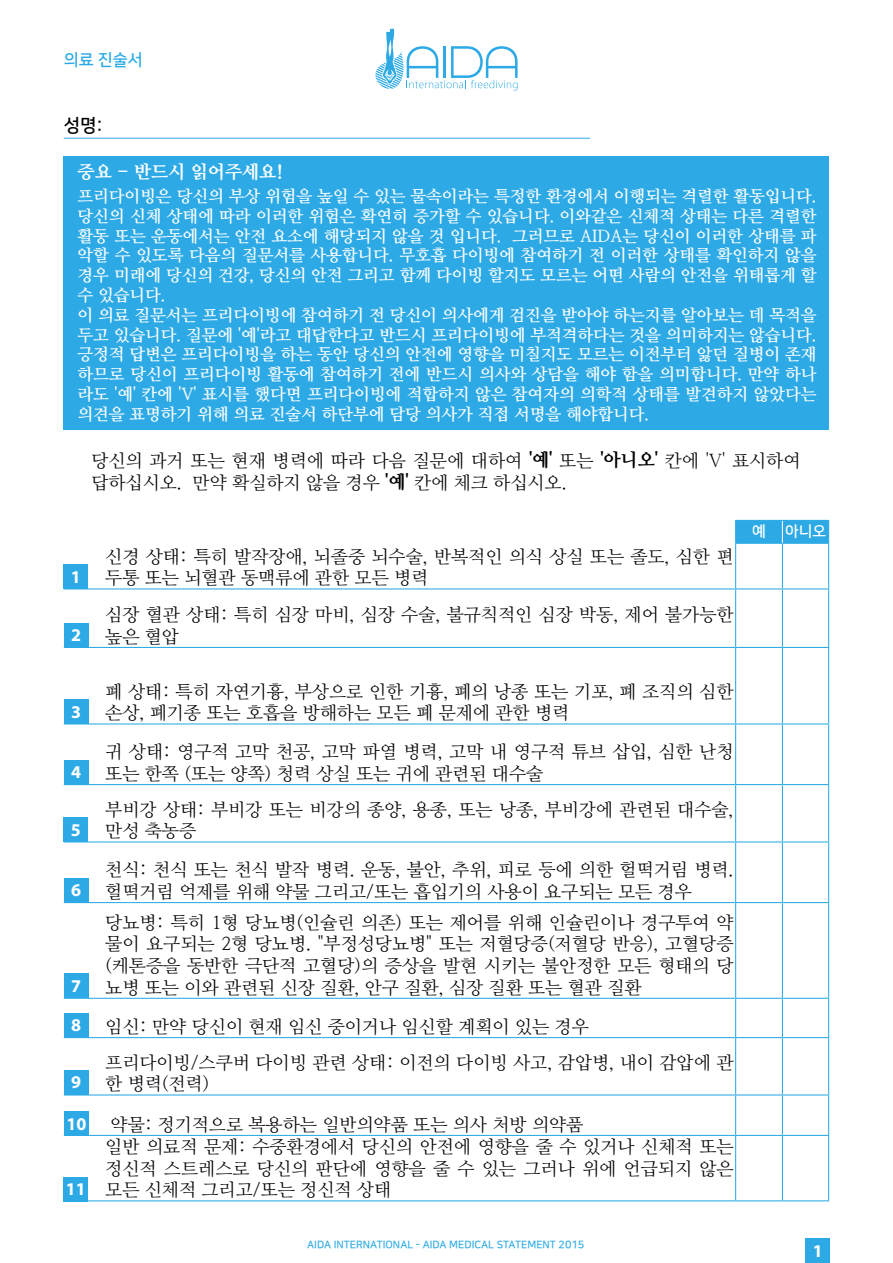
<style>
.page{position:relative;width:893px;height:1263px;background:#fff}
.page>*{position:absolute;margin:0;border:0;box-sizing:border-box;transform-origin:0 0}
.t1{font:18px/21.6px "Nanum Myeongjo OTF";color:#000}
.t2{font:700 18px/39.3px "Myriad Pro";color:#fff}
.t3{font:700 18px "Nanum Myeongjo OTF Extra";color:#fff}
.t4{font:18px "Nanum Square OTFB";color:#000}
.t5{font:16.5px/19.8px "Nanum Myeongjo OTF Bold";color:#fff}
.t6{font:16.5px "Nanum Square OTFB";color:#2daae6}
.t7{font:15px "Nanum Square OTFB";color:#fff}
.t8{font:10.5px "Nanum Square OTFB";color:#2daae6}
.s1{font-family:"Nanum Myeongjo OTF Extra";font-weight:700}
</style>
<div class="page">
<svg style="left:375px;top:29px;width:143px;height:62px"></svg>
<hr style="left:782px;top:544px;width:1px;height:44px;background:#2daae6">
<hr style="left:828px;top:544px;width:1px;height:44px;background:#2daae6">
<hr style="left:736px;top:588px;width:46px;height:1px;background:#2daae6">
<hr style="left:782px;top:588px;width:47px;height:1px;background:#2daae6">
<hr style="left:782px;top:589px;width:1px;height:58px;background:#2daae6">
<hr style="left:828px;top:589px;width:1px;height:58px;background:#2daae6">
<hr style="left:736px;top:647px;width:46px;height:1px;background:#2daae6">
<hr style="left:782px;top:647px;width:47px;height:1px;background:#2daae6">
<hr style="left:782px;top:648px;width:1px;height:75px;background:#2daae6">
<hr style="left:828px;top:648px;width:1px;height:75px;background:#2daae6">
<hr style="left:736px;top:723px;width:46px;height:1px;background:#2daae6">
<hr style="left:782px;top:723px;width:47px;height:1px;background:#2daae6">
<hr style="left:782px;top:724px;width:1px;height:60px;background:#2daae6">
<hr style="left:828px;top:724px;width:1px;height:60px;background:#2daae6">
<hr style="left:736px;top:784px;width:46px;height:1px;background:#2daae6">
<hr style="left:782px;top:784px;width:47px;height:1px;background:#2daae6">
<hr style="left:782px;top:785px;width:1px;height:56px;background:#2daae6">
<hr style="left:828px;top:785px;width:1px;height:56px;background:#2daae6">
<hr style="left:736px;top:841px;width:46px;height:1px;background:#2daae6">
<hr style="left:782px;top:841px;width:47px;height:1px;background:#2daae6">
<hr style="left:782px;top:842px;width:1px;height:60px;background:#2daae6">
<hr style="left:828px;top:842px;width:1px;height:60px;background:#2daae6">
<hr style="left:736px;top:902px;width:46px;height:1px;background:#2daae6">
<hr style="left:782px;top:902px;width:47px;height:1px;background:#2daae6">
<hr style="left:782px;top:903px;width:1px;height:95px;background:#2daae6">
<hr style="left:828px;top:903px;width:1px;height:95px;background:#2daae6">
<hr style="left:736px;top:998px;width:46px;height:1px;background:#2daae6">
<hr style="left:782px;top:998px;width:47px;height:1px;background:#2daae6">
<hr style="left:782px;top:999px;width:1px;height:38px;background:#2daae6">
<hr style="left:828px;top:999px;width:1px;height:38px;background:#2daae6">
<hr style="left:736px;top:1037px;width:46px;height:1px;background:#2daae6">
<hr style="left:782px;top:1037px;width:47px;height:1px;background:#2daae6">
<hr style="left:782px;top:1038px;width:1px;height:56px;background:#2daae6">
<hr style="left:828px;top:1038px;width:1px;height:56px;background:#2daae6">
<hr style="left:736px;top:1094px;width:46px;height:1px;background:#2daae6">
<hr style="left:782px;top:1094px;width:47px;height:1px;background:#2daae6">
<hr style="left:782px;top:1095px;width:1px;height:40px;background:#2daae6">
<hr style="left:828px;top:1095px;width:1px;height:40px;background:#2daae6">
<hr style="left:736px;top:1135px;width:46px;height:1px;background:#2daae6">
<hr style="left:782px;top:1135px;width:47px;height:1px;background:#2daae6">
<hr style="left:782px;top:1136px;width:1px;height:64px;background:#2daae6">
<hr style="left:828px;top:1136px;width:1px;height:64px;background:#2daae6">
<hr style="left:736px;top:1200px;width:46px;height:1px;background:#2daae6">
<hr style="left:782px;top:1200px;width:47px;height:1px;background:#2daae6">
<hr style="left:735px;top:543px;width:47px;height:1px;background:#2daae6">
<hr style="left:782px;top:543px;width:47px;height:1px;background:#2daae6">
<div style="left:735px;top:520px;width:94px;height:23px;background:#2daae6"></div>
<hr style="left:735px;top:589px;width:1px;height:58px;background:#2daae6">
<hr style="left:64px;top:647px;width:39px;height:1px;background:#2daae6">
<hr style="left:103px;top:647px;width:633px;height:1px;background:#2daae6">
<hr style="left:735px;top:648px;width:1px;height:75px;background:#2daae6">
<hr style="left:64px;top:723px;width:39px;height:1px;background:#2daae6">
<hr style="left:103px;top:723px;width:633px;height:1px;background:#2daae6">
<hr style="left:735px;top:724px;width:1px;height:60px;background:#2daae6">
<hr style="left:64px;top:784px;width:39px;height:1px;background:#2daae6">
<hr style="left:103px;top:784px;width:633px;height:1px;background:#2daae6">
<hr style="left:735px;top:785px;width:1px;height:56px;background:#2daae6">
<hr style="left:64px;top:841px;width:39px;height:1px;background:#2daae6">
<hr style="left:103px;top:841px;width:633px;height:1px;background:#2daae6">
<hr style="left:735px;top:842px;width:1px;height:60px;background:#2daae6">
<hr style="left:64px;top:902px;width:39px;height:1px;background:#2daae6">
<hr style="left:103px;top:902px;width:633px;height:1px;background:#2daae6">
<hr style="left:735px;top:903px;width:1px;height:95px;background:#2daae6">
<hr style="left:64px;top:998px;width:39px;height:1px;background:#2daae6">
<hr style="left:103px;top:998px;width:633px;height:1px;background:#2daae6">
<hr style="left:735px;top:999px;width:1px;height:38px;background:#2daae6">
<hr style="left:64px;top:1037px;width:39px;height:1px;background:#2daae6">
<hr style="left:103px;top:1037px;width:633px;height:1px;background:#2daae6">
<hr style="left:735px;top:1038px;width:1px;height:56px;background:#2daae6">
<hr style="left:64px;top:1094px;width:39px;height:1px;background:#2daae6">
<hr style="left:103px;top:1094px;width:633px;height:1px;background:#2daae6">
<hr style="left:735px;top:1095px;width:1px;height:40px;background:#2daae6">
<hr style="left:64px;top:1135px;width:39px;height:1px;background:#2daae6">
<hr style="left:103px;top:1135px;width:633px;height:1px;background:#2daae6">
<hr style="left:735px;top:1136px;width:1px;height:64px;background:#2daae6">
<hr style="left:64px;top:1200px;width:39px;height:1px;background:#2daae6">
<hr style="left:103px;top:1200px;width:633px;height:1px;background:#2daae6">
<hr style="left:735px;top:544px;width:1px;height:44px;background:#2daae6">
<hr style="left:64px;top:588px;width:39px;height:1px;background:#2daae6">
<hr style="left:103px;top:588px;width:633px;height:1px;background:#2daae6">
<div style="left:64px;top:156px;width:765px;height:274px;background:#2daae6"></div>
<div style="left:64px;top:564px;width:24px;height:25px;background:#2daae6"></div>
<div style="left:64px;top:1177px;width:24px;height:24px;background:#2daae6"></div>
<div style="left:64px;top:623px;width:24px;height:24px;background:#2daae6"></div>
<div style="left:64px;top:699px;width:24px;height:25px;background:#2daae6"></div>
<div style="left:64px;top:760px;width:24px;height:24px;background:#2daae6"></div>
<div style="left:64px;top:817px;width:24px;height:25px;background:#2daae6"></div>
<div style="left:64px;top:878px;width:24px;height:24px;background:#2daae6"></div>
<div style="left:64px;top:974px;width:24px;height:24px;background:#2daae6"></div>
<div style="left:64px;top:1013px;width:24px;height:24px;background:#2daae6"></div>
<div style="left:64px;top:1070px;width:24px;height:24px;background:#2daae6"></div>
<div style="left:64px;top:1111px;width:25px;height:25px;background:#2daae6"></div>
<div style="left:806px;top:1239px;width:24px;height:24px;background:#2daae6"></div>
<hr style="left:64px;top:138px;width:526px;height:1px;background:#2daae6">
<p class="t6" style="left:64px;top:51px;width:81px">의료 진술서</p>
<p class="t4" style="left:64px;top:116px;width:41px">성명:</p>
<p class="t3" style="left:78px;top:161px;width:207px">중요 - 반드시 읽어주세요!</p>
<p class="t5" style="left:78px;top:186px;width:740px">프리다이빙은 당신의 부상 위험을 높일 수 있는 물속이라는 특정한 환경에서 이행되는 격렬한 활동입니다. 당신의 신체 상태에 따라 이러한 위험은 확연히 증가할 수 있습니다. 이와같은 신체적 상태는 다른 격렬한 활동 또는 운동에서는 안전 요소에 해당되지 않을 것 입니다. 그러므로 AIDA는 당신이 이러한 상태를 파 악할 수 있도록 다음의 질문서를 사용합니다. 무호흡 다이빙에 참여하기 전 이러한 상태를 확인하지 않을 경우 미래에 당신의 건강, 당신의 안전 그리고 함께 다이빙 할지도 모르는 어떤 사람의 안전을 위태롭게 할 수 있습니다.<br>이 의료 질문서는 프리다이빙에 참여하기 전 당신이 의사에게 검진을 받아야 하는지를 알아보는 데 목적을 두고 있습니다. 질문에 '예'라고 대답한다고 반드시 프리다이빙에 부적격하다는 것을 의미하지는 않습니다. 긍정적 답변은 프리다이빙을 하는 동안 당신의 안전에 영향을 미칠지도 모르는 이전부터 앓던 질병이 존재 하므로 당신이 프리다이빙 활동에 참여하기 전에 반드시 의사와 상담을 해야 함을 의미합니다. 만약 하나 라도 '예' 칸에 'V' 표시를 했다면 프리다이빙에 적합하지 않은 참여자의 의학적 상태를 발견하지 않았다는 의견을 표명하기 위해 의료 진술서 하단부에 담당 의사가 직접 서명을 해야합니다.</p>
<p class="t1" style="left:91px;top:450px;width:711px">당신의 과거 또는 현재 병력에 따라 다음 질문에 대하여 <span class="s1">'예'</span> 또는 <span class="s1">'아니오'</span> 칸에 'V' 표시하여 답하십시오. 만약 확실하지 않을 경우 <span class="s1">'예'</span> 칸에 체크 하십시오.</p>
<p class="t2" style="left:71px;top:557px;width:11px">1</p>
<p class="t2" style="left:71px;top:616px;width:11px">2</p>
<p class="t2" style="left:71px;top:692px;width:11px">3</p>
<p class="t2" style="left:71px;top:753px;width:11px">4</p>
<p class="t2" style="left:71px;top:810px;width:11px">5</p>
<p class="t2" style="left:71px;top:871px;width:11px">6</p>
<p class="t2" style="left:71px;top:966px;width:12px">7<br>8</p>
<p class="t2" style="left:71px;top:1062px;width:11px">9</p>
<p class="t2" style="left:66px;top:1104px;width:21px">10</p>
<p class="t2" style="left:66px;top:1169px;width:21px">11</p>
<p class="t1" style="left:105px;top:545px;width:630px">신경 상태: 특히 발작장애, 뇌졸중 뇌수술, 반복적인 의식 상실 또는 졸도, 심한 편 두통 또는 뇌혈관 동맥류에 관한 모든 병력</p>
<p class="t1" style="left:105px;top:604px;width:630px">심장 혈관 상태: 특히 심장 마비, 심장 수술, 불규칙적인 심장 박동, 제어 불가능한 높은 혈압</p>
<p class="t1" style="left:105px;top:680px;width:630px">폐 상태: 특히 자연기흉, 부상으로 인한 기흉, 폐의 낭종 또는 기포, 폐 조직의 심한 손상, 폐기종 또는 호흡을 방해하는 모든 폐 문제에 관한 병력</p>
<p class="t1" style="left:105px;top:741px;width:630px">귀 상태: 영구적 고막 천공, 고막 파열 병력, 고막 내 영구적 튜브 삽입, 심한 난청 또는 한쪽 (또는 양쪽) 청력 상실 또는 귀에 관련된 대수술</p>
<p class="t1" style="left:105px;top:798px;width:630px">부비강 상태: 부비강 또는 비강의 종양, 용종, 또는 낭종, 부비강에 관련된 대수술, 만성 축농증</p>
<p class="t1" style="left:105px;top:859px;width:630px">천식: 천식 또는 천식 발작 병력. 운동, 불안, 추위, 피로 등에 의한 헐떡거림 병력. 헐떡거림 억제를 위해 약물 그리고/또는 흡입기의 사용이 요구되는 모든 경우</p>
<p class="t1" style="left:105px;top:911px;width:630px;text-align:justify">당뇨병: 특히 1형 당뇨병(인슐린 의존) 또는 제어를 위해 인슐린이나 경구투여 약 물이 요구되는 2형 당뇨병. "부정성당뇨병" 또는 저혈당증(저혈당 반응), 고혈당증 (케톤증을 동반한 극단적 고혈당)의 증상을 발현 시키는 불안정한 모든 형태의 당 뇨병 또는 이와 관련된 신장 질환, 안구 질환, 심장 질환 또는 혈관 질환</p>
<p class="t1" style="left:105px;top:1008px;width:630px;line-height:35.8px">임신: 만약 당신이 현재 임신 중이거나 임신할 계획이 있는 경우 프리다이빙/스쿠버 다이빙 관련 상태: 이전의 다이빙 사고, 감압병, 내이 감압에 관</p>
<p class="t1" style="left:105px;top:1073px;width:106px">한 병력(전력)</p>
<p class="t1" style="left:105px;top:1113px;width:630px">약물: 정기적으로 복용하는 일반의약품 또는 의사 처방 의약품<br>일반 의료적 문제: 수중환경에서 당신의 안전에 영향을 줄 수 있거나 신체적 또는 정신적 스트레스로 당신의 판단에 영향을 줄 수 있는 그러나 위에 언급되지 않은 모든 신체적 그리고/또는 정신적 상태</p>
<p class="t8" style="left:307px;top:1239px;width:278px">AIDA INTERNATIONAL - AIDA MEDICAL STATEMENT 2015</p>
<p class="t7" style="left:752px;top:524px;width:15px">예</p>
<p class="t7" style="left:785px;top:524px;width:42px">아니오</p>
<p class="t2" style="left:813px;top:1231px;width:11px">1</p>
</div>
